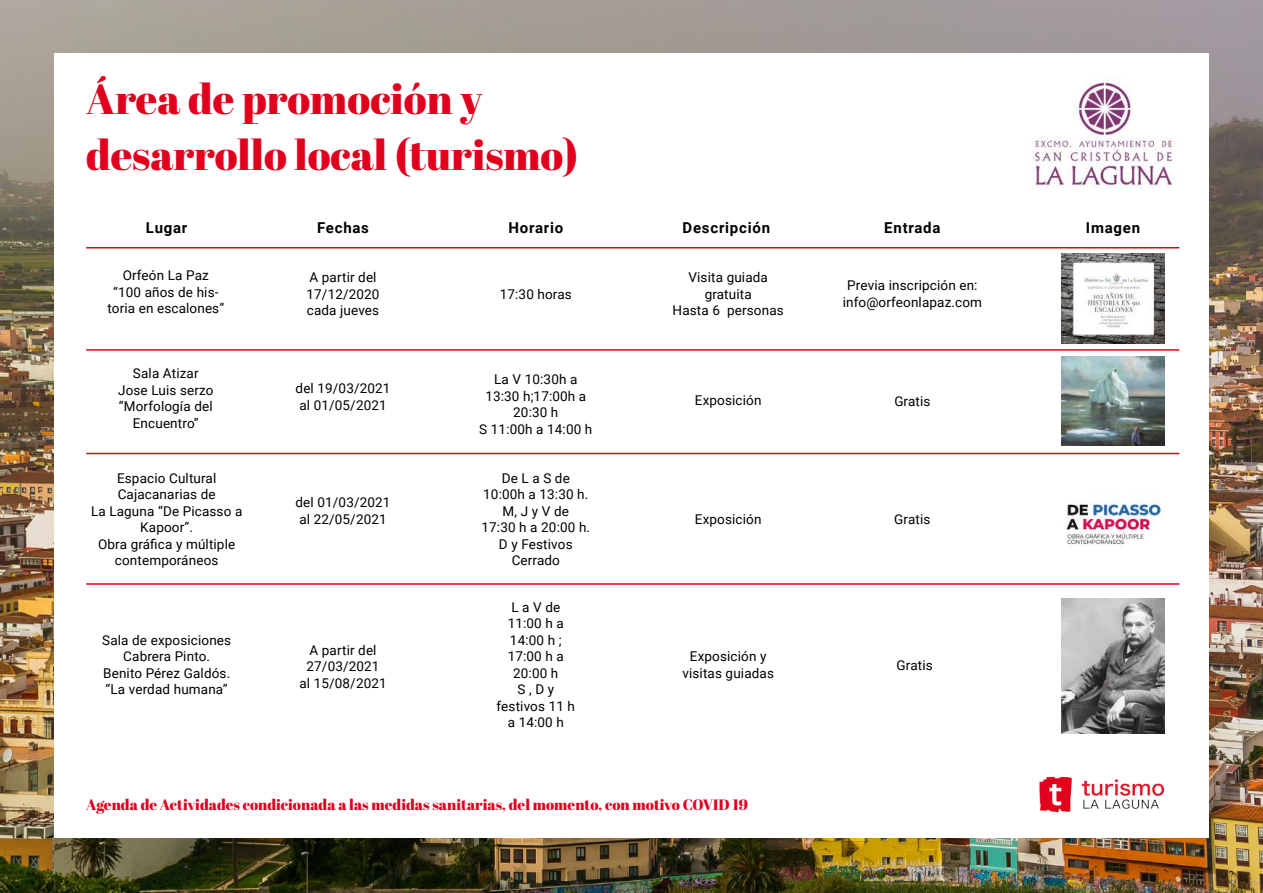
<style>
.page{position:relative;width:1263px;height:893px;background:#fff}
.page>*{position:absolute;margin:0;border:0;box-sizing:border-box;transform-origin:0 0}
.t1{font:42px/55.5px "Abril Fatface";color:#e0001e}
.t2{font:15px "Abril Fatface";color:#e0001e}
.t3{font:700 15px "Roboto";letter-spacing:.05em;color:#000}
.t4{font:13.5px/16.5px "Roboto";letter-spacing:.01em;color:#000;text-align:center}
</style>
<div class="page">
<img style="left:0;top:0;width:1263px;height:893px">
<div style="left:54px;top:53px;width:1155px;height:785px;background:#fff"></div>
<hr style="left:86px;top:247px;width:1093px;height:1px;background:#e0001e">
<hr style="left:86px;top:349px;width:1093px;height:2px;background:#e0001e">
<img style="left:1033px;top:80px;width:141px;height:108px">
<hr style="left:86px;top:453px;width:1093px;height:1px;background:#e0001e">
<hr style="left:86px;top:583px;width:1093px;height:2px;background:#e0001e">
<img style="left:1039px;top:776px;width:126px;height:37px">
<img style="left:1062px;top:254px;width:102px;height:90px">
<img style="left:1062px;top:356px;width:102px;height:90px">
<img style="left:1066px;top:500px;width:98px;height:47px">
<img style="left:1062px;top:598px;width:102px;height:136px">
<h1 class="t1" style="left:86px;top:70px;width:493px">Área de promoción y desarrollo local (turismo)</h1>
<p class="t3" style="left:146px;top:217px;width:43px">Lugar</p>
<p class="t3" style="left:317px;top:217px;width:53px">Fechas</p>
<p class="t3" style="left:508px;top:217px;width:56px">Horario</p>
<p class="t3" style="left:683px;top:217px;width:89px">Descripción</p>
<p class="t3" style="left:884px;top:217px;width:58px">Entrada</p>
<p class="t3" style="left:1086px;top:217px;width:56px">Imagen</p>
<p class="t4" style="left:107px;top:267px;width:118px">Orfeón La Paz “100 años de his&shy;toria en escalones”</p>
<p class="t4" style="left:307px;top:269px;width:75px;text-align:left">A partir del<br>17/12/2020 cada jueves</p>
<p class="t4" style="left:673px;top:269px;width:113px">Visita guiada gratuita<br>Hasta 6 personas</p>
<p class="t4" style="left:843px;top:277px;width:141px">Previa inscripción en: info@orfeonlapaz.com</p>
<p class="t4" style="left:500px;top:285px;width:74px">17:30 horas</p>
<p class="t4" style="left:118px;top:364px;width:97px">Sala Atizar<br>Jose Luis serzo “Morfología del<br>Encuentro”</p>
<p class="t4" style="left:91px;top:469px;width:153px">Espacio Cultural<br>Cajacanarias de<br>La Laguna “De Picasso a<br>Kapoor”.<br>Obra gráfica y múltiple contemporáneos</p>
<p class="t4" style="left:296px;top:380px;width:96px;text-align:left">del 19/03/2021 al 01/05/2021</p>
<p class="t4" style="left:479px;top:371px;width:115px">La V 10:30h a<br>13:30 h;17:00h a<br>20:30 h<br>S 11:00h a 14:00 h</p>
<p class="t4" style="left:296px;top:494px;width:96px;text-align:left">del 01/03/2021 al 22/05/2021</p>
<p class="t4" style="left:481px;top:469px;width:110px">De L a S de<br>10:00h a 13:30 h.<br>M, J y V de<br>17:30 h a 20:00 h.<br>D y Festivos<br>Cerrado</p>
<p class="t4" style="left:102px;top:631px;width:130px">Sala de exposiciones<br>Cabrera Pinto.<br>Benito Pérez Galdós. “La verdad humana”</p>
<p class="t4" style="left:299px;top:641px;width:89px">A partir del<br>27/03/2021<br>al 15/08/2021</p>
<p class="t4" style="left:497px;top:598px;width:80px">L a V de<br>11:00 h a<br>14:00 h ;<br>17:00 h a<br>20:00 h<br>S , D y festivos 11 h a 14:00 h</p>
<p class="t4" style="left:695px;top:391px;width:68px">Exposición</p>
<p class="t4" style="left:894px;top:393px;width:38px">Gratis</p>
<p class="t4" style="left:695px;top:510px;width:68px">Exposición</p>
<p class="t4" style="left:894px;top:510px;width:38px">Gratis</p>
<p class="t4" style="left:682px;top:648px;width:93px">Exposición y visitas guiadas</p>
<p class="t4" style="left:897px;top:656px;width:38px">Gratis</p>
<p class="t2" style="left:86px;top:794px;width:663px">Agenda de Actividades condicionada a las medidas sanitarias, del momento, con motivo COVID 19</p>
</div>
